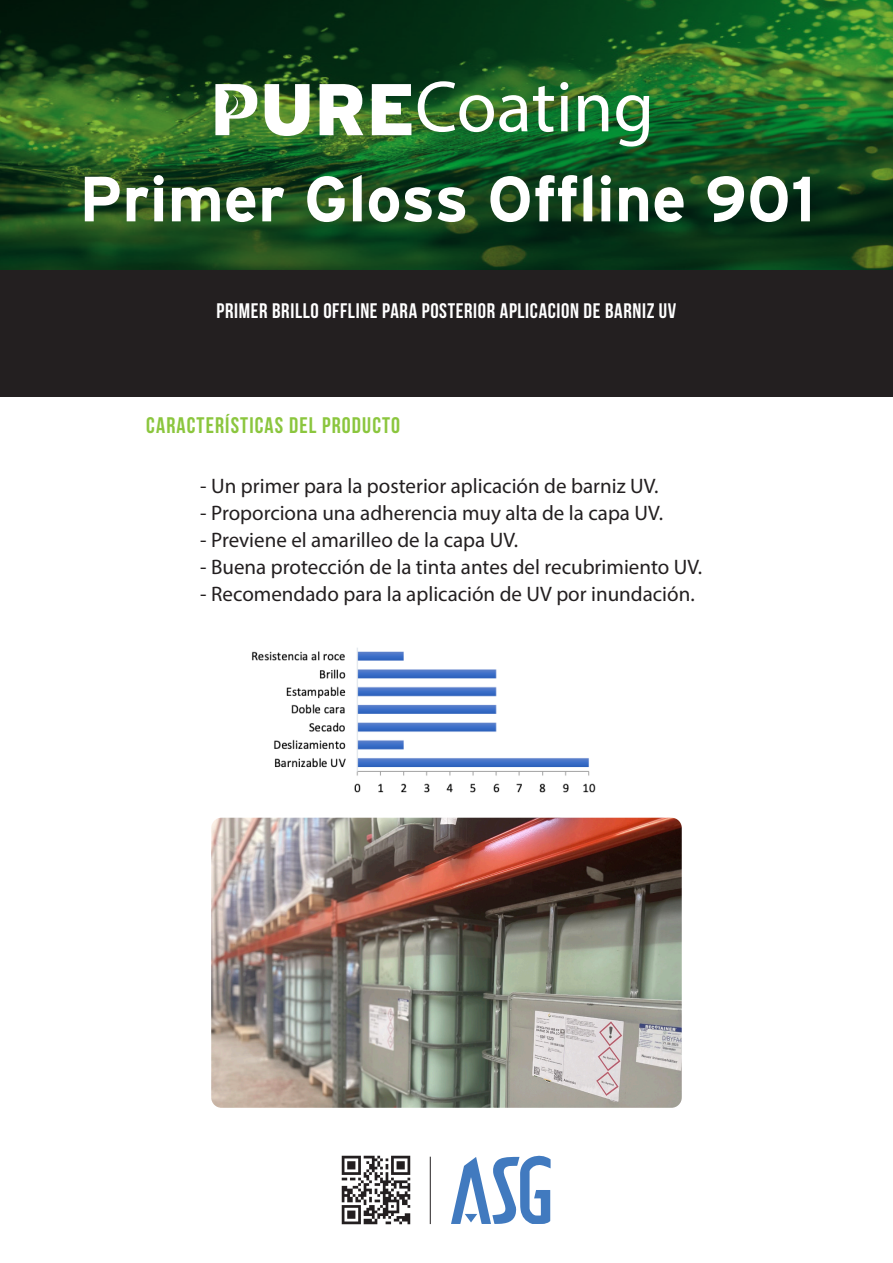
<style>
.page{position:relative;width:893px;height:1263px;background:#fff}
.page>*{position:absolute;margin:0;border:0;box-sizing:border-box;transform-origin:0 0}
.t1{font:73.05px "Myriad Pro";color:#fff}
.t2{font:700 63.75px "Interstate";color:#fff}
.t3{font:22.5px "Bebas Neue";letter-spacing:.05em;color:#8bc63e}
.t4{font:21px "Myriad Pro";color:#231f20}
.t5{font:21px "Bebas Neue";letter-spacing:.03em;color:#fff}
</style>
<div class="page">
<svg style="left:0;top:0;width:893px;height:270px;background:#174e1d"></svg>
<div style="left:0;top:270px;width:893px;height:126px;background:#231f20"></div>
<svg style="left:215px;top:84px;width:42px;height:51px"></svg>
<svg style="left:265px;top:84px;width:44px;height:52px"></svg>
<svg style="left:320px;top:84px;width:43px;height:51px"></svg>
<svg style="left:372px;top:84px;width:39px;height:51px"></svg>
<img style="left:211px;top:818px;width:471px;height:290px">
<img style="left:341px;top:1155px;width:70px;height:70px">
<svg style="left:451px;top:1155px;width:100px;height:69px"></svg>
<hr style="left:430px;top:1157px;width:1px;height:67px;background:#231f20">
<img style="left:252px;top:648px;width:344px;height:145px">
<p class="t1" style="left:415px;top:62px;width:241px">Coating</p>
<p class="t2" style="left:79px;top:163px;width:738px">Primer Gloss Offline 901</p>
<p class="t5" style="left:217px;top:299px;width:461px">PRIMER BRILLO OFFLINE PARA POSTERIOR APLICACION DE BARNIZ UV</p>
<p class="t3" style="left:146px;top:413px;width:255px">CARACTERÍSTICAS DEL PRODUCTO</p>
<p class="t4" style="left:200px;top:473px;width:460px">- Un primer para la posterior aplicación de barniz UV.</p>
<p class="t4" style="left:200px;top:500px;width:464px">- Proporciona una adherencia muy alta de la capa UV.</p>
<p class="t4" style="left:200px;top:527px;width:319px">- Previene el amarilleo de la capa UV.</p>
<p class="t4" style="left:200px;top:554px;width:503px">- Buena protección de la tinta antes del recubrimiento UV.</p>
<p class="t4" style="left:200px;top:581px;width:496px">- Recomendado para la aplicación de UV por inundación.</p>
</div>
